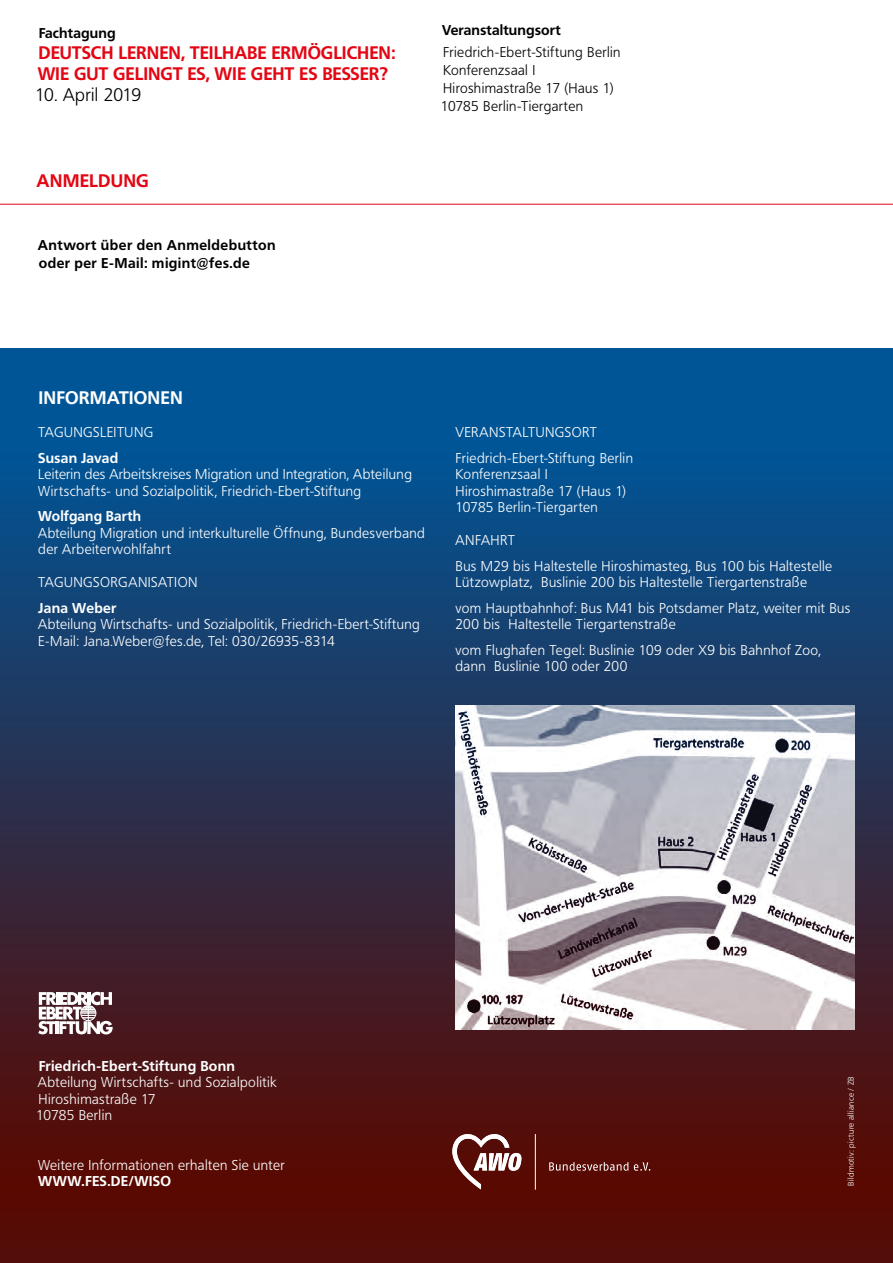
<style>
.page{position:relative;width:893px;height:1263px;background:#fff}
.page>*{position:absolute;margin:0;border:0;box-sizing:border-box;transform-origin:0 0}
.t1{font:700 18px/21px "Frutiger BQ";letter-spacing:-.005em;color:#e30613}
.t2{font:700 18px "Frutiger BQ";letter-spacing:.01em;color:#fff}
.t3{font:300 18px "Frutiger BQ";letter-spacing:.005em;color:#000}
.t4{font:300 14.1px/16.5px "Frutiger BQ";letter-spacing:.03em;color:#fff}
.t5{font:300 14.1px "Frutiger BQ";letter-spacing:.03em;color:#000}
.t6{font:700 14.1px "Frutiger BQ";letter-spacing:.02em;color:#fff}
.t7{font:700 14.1px/18px "Frutiger BQ";letter-spacing:.03em;color:#000}
.t8{font:700 14.1px "Frutiger BQ";letter-spacing:.01em;color:#000}
.t9{font:300 8.25px "Frutiger BQ";letter-spacing:.045em;color:#fff}
</style>
<div class="page">
<div style="left:0;top:349px;width:893px;height:914px;background:linear-gradient(to bottom,#005ca4,#600400)"></div>
<hr style="left:0;top:204px;width:893px;height:1px;background:#e30613">
<img style="left:455px;top:705px;width:400px;height:324px">
<svg style="left:38px;top:992px;width:75px;height:42px"></svg>
<svg style="left:452px;top:1133px;width:69px;height:56px"></svg>
<hr style="left:535px;top:1134px;width:1px;height:55px;background:#fff">
<svg style="left:549px;top:1162px;width:101px;height:9px"></svg>
<p class="t8" style="left:39px;top:25px;width:79px">Fachtagung</p>
<p class="t1" style="left:38px;top:43px;width:359px">DEUTSCH LERNEN, TEILHABE ERMÖGLICHEN:<br>WIE GUT GELINGT ES, WIE GEHT ES BESSER?</p>
<p class="t3" style="left:35px;top:85px;width:108px">10. April 2019</p>
<p class="t1" style="left:37px;top:170px;width:114px">ANMELDUNG</p>
<p class="t7" style="left:38px;top:236px;width:239px">Antwort über den Anmeldebutton oder per E-Mail: migint@fes.de</p>
<p class="t8" style="left:442px;top:22px;width:120px">Veranstaltungsort</p>
<p class="t5" style="left:443px;top:44px;width:179px">Friedrich-Ebert-Stiftung Berlin</p>
<p class="t5" style="left:443px;top:62px;width:94px">Konferenzsaal I</p>
<p class="t5" style="left:443px;top:80px;width:172px">Hiroshimastraße 17 (Haus 1)</p>
<p class="t5" style="left:441px;top:98px;width:144px">10785 Berlin-Tiergarten</p>
<p class="t2" style="left:39px;top:387px;width:146px">INFORMATIONEN</p>
<p class="t4" style="left:38px;top:424px;width:117px">TAGUNGSLEITUNG</p>
<p class="t6" style="left:38px;top:449px;width:82px">Susan Javad</p>
<p class="t4" style="left:38px;top:466px;width:375px">Leiterin des Arbeitskreises Migration und Integration, Abteilung<br>Wirtschafts- und Sozialpolitik, Friedrich-Ebert-Stiftung</p>
<p class="t6" style="left:38px;top:508px;width:104px">Wolfgang Barth</p>
<p class="t4" style="left:38px;top:525px;width:388px">Abteilung Migration und interkulturelle Öffnung, Bundesverband der Arbeiterwohlfahrt</p>
<p class="t4" style="left:38px;top:574px;width:161px">TAGUNGSORGANISATION</p>
<p class="t6" style="left:38px;top:599px;width:80px">Jana Weber</p>
<p class="t4" style="left:38px;top:616px;width:383px">Abteilung Wirtschafts- und Sozialpolitik, Friedrich-Ebert-Stiftung</p>
<p class="t4" style="left:38px;top:633px;width:298px">E-Mail: Jana.Weber@fes.de, Tel: 030/26935-8314</p>
<p class="t4" style="left:455px;top:424px;width:143px">VERANSTALTUNGSORT</p>
<p class="t4" style="left:455px;top:450px;width:179px">Friedrich-Ebert-Stiftung Berlin</p>
<p class="t4" style="left:455px;top:466px;width:94px">Konferenzsaal I</p>
<p class="t4" style="left:455px;top:483px;width:172px">Hiroshimastraße 17 (Haus 1)</p>
<p class="t4" style="left:455px;top:499px;width:144px">10785 Berlin-Tiergarten</p>
<p class="t4" style="left:455px;top:532px;width:61px">ANFAHRT</p>
<p class="t4" style="left:455px;top:558px;width:378px">Bus M29 bis Haltestelle Hiroshimasteg, Bus 100 bis Haltestelle<br>Lützowplatz, Buslinie 200 bis Haltestelle Tiergartenstraße</p>
<p class="t4" style="left:455px;top:600px;width:396px">vom Hauptbahnhof: Bus M41 bis Potsdamer Platz, weiter mit Bus<br>200 bis Haltestelle Tiergartenstraße</p>
<p class="t4" style="left:455px;top:642px;width:367px">vom Flughafen Tegel: Buslinie 109 oder X9 bis Bahnhof Zoo, dann Buslinie 100 oder 200</p>
<p class="t6" style="left:39px;top:1057px;width:198px">Friedrich-Ebert-Stiftung Bonn</p>
<p class="t4" style="left:38px;top:1074px;width:240px">Abteilung Wirtschafts- und Sozialpolitik</p>
<p class="t4" style="left:39px;top:1091px;width:119px">Hiroshimastraße 17</p>
<p class="t4" style="left:36px;top:1107px;width:77px">10785 Berlin</p>
<p class="t4" style="left:38px;top:1157px;width:248px">Weitere Informationen erhalten Sie unter</p>
<p class="t6" style="left:38px;top:1173px;width:134px">WWW.FES.DE/WISO</p>
<p class="t9" style="left:846px;top:1186px;width:111px;rotate:-90deg">Bildmotiv: picture alliance / ZB</p>
</div>
